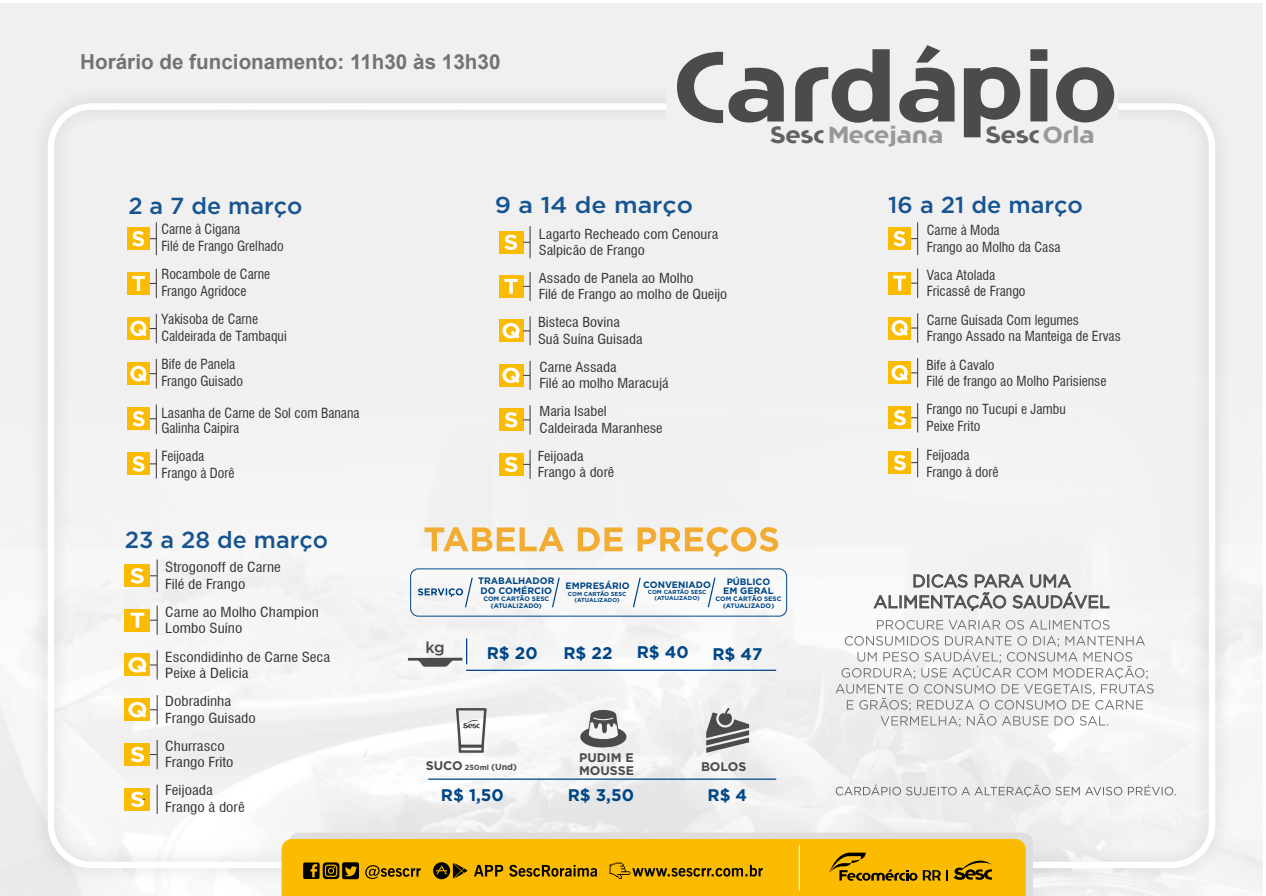
<style>
.page{position:relative;width:1266px;height:896px;background:#fff}
.page>*{position:absolute;margin:0;border:0;box-sizing:border-box;transform-origin:0 0}
.t1{font:700 98.85px "Comercio Sans";color:#4b4b4d}
.t2{font:700 23.55px "Comercio Sans";color:#96989a}
.t3{font:700 23.55px "Comercio Sans";color:#606062}
.t4{font:500 23.25px "Gotham";color:#165491}
.t5{font:500 23.1px "Gotham";color:#165491}
.t6{font:500 22.95px "Gotham";color:#165491;scale:1.08 1}
.t7{font:700 20.7px "Arial";color:#727376}
.t8{font:700 16.8px "Gotham";color:#004687}
.t9{font:500 15.75px "Gotham";color:#4b4b4d}
.t10{font:condensed 13.65px/16.4px "Swiss 721 BT";color:#373435}
.t11{font:condensed 13.5px/16.2px "Swiss 721 BT";color:#373435;scale:1.08 1}
.t12{font:condensed 13.5px/16.4px "Swiss 721 BT";color:#373435;scale:1.12 1}
.t13{font:700 12.45px/12.9px "Gotham";color:#4b4b4d}
.t14{font:700 9.3px/9.6px "Gotham";color:#004687}
.t15{font:700 7.5px "Gotham";color:#4b4b4d}
.t16{font:700 6.45px/6.8px "Gotham";color:#004687;text-align:center}
.t17{font:700 5.85px/6px "Gotham";color:#004687;text-align:center}
.s1{color:#606062}
.s2{color:#96989a}
.s3{font-size:12.45px}
.s4{font-size:8.7px}
</style>
<div class="page">
<div style="left:0;top:3px;width:1263px;height:893px;background:#f0f0f0"></div>
<img style="left:17px;top:100px;width:1229px;height:796px">
<div style="left:289px;top:833px;width:744px;height:63px;background:#dedede"></div>
<svg style="left:282px;top:839px;width:744px;height:57px"></svg>
<hr style="left:799px;top:845px;width:1px;height:46px;background:#fefefe">
<div style="left:666px;top:61px;width:452px;height:76px;background:#f0f0f0"></div>
<div style="left:127px;top:272px;width:23px;height:23px;background:#fabb00"></div>
<svg style="left:132px;top:269px;width:25px;height:29px"></svg>
<div style="left:127px;top:317px;width:23px;height:23px;background:#fabb00"></div>
<svg style="left:130px;top:314px;width:27px;height:29px"></svg>
<div style="left:127px;top:362px;width:23px;height:23px;background:#fabb00"></div>
<svg style="left:130px;top:359px;width:27px;height:29px"></svg>
<div style="left:127px;top:407px;width:23px;height:23px;background:#fabb00"></div>
<hr style="left:156px;top:404px;width:1px;height:30px;background:#373435">
<svg style="left:132px;top:411px;width:12px;height:16px"></svg>
<div style="left:127px;top:452px;width:23px;height:23px;background:#fabb00"></div>
<hr style="left:156px;top:449px;width:1px;height:30px;background:#373435">
<svg style="left:132px;top:456px;width:12px;height:16px"></svg>
<div style="left:127px;top:227px;width:23px;height:23px;background:#fabb00"></div>
<svg style="left:132px;top:231px;width:12px;height:15px"></svg>
<hr style="left:156px;top:222px;width:1px;height:33px;background:#373435">
<div style="left:499px;top:275px;width:24px;height:23px;background:#fabb00"></div>
<svg style="left:504px;top:272px;width:27px;height:29px"></svg>
<div style="left:499px;top:320px;width:24px;height:22px;background:#fabb00"></div>
<svg style="left:502px;top:316px;width:29px;height:29px"></svg>
<div style="left:499px;top:364px;width:24px;height:23px;background:#fabb00"></div>
<svg style="left:502px;top:361px;width:29px;height:29px"></svg>
<div style="left:499px;top:409px;width:24px;height:22px;background:#fabb00"></div>
<svg style="left:523px;top:405px;width:8px;height:29px"></svg>
<svg style="left:505px;top:412px;width:12px;height:16px"></svg>
<div style="left:499px;top:453px;width:24px;height:23px;background:#fabb00"></div>
<svg style="left:523px;top:450px;width:8px;height:29px"></svg>
<svg style="left:505px;top:457px;width:12px;height:15px"></svg>
<div style="left:499px;top:231px;width:24px;height:22px;background:#fabb00"></div>
<svg style="left:504px;top:235px;width:13px;height:15px"></svg>
<hr style="left:530px;top:226px;width:1px;height:32px;background:#373435">
<div style="left:888px;top:272px;width:23px;height:22px;background:#fabb00"></div>
<hr style="left:917px;top:268px;width:1px;height:30px;background:#373435">
<svg style="left:893px;top:276px;width:25px;height:15px"></svg>
<div style="left:888px;top:317px;width:23px;height:22px;background:#fabb00"></div>
<hr style="left:917px;top:313px;width:1px;height:30px;background:#373435">
<svg style="left:891px;top:320px;width:27px;height:16px"></svg>
<div style="left:888px;top:362px;width:23px;height:22px;background:#fabb00"></div>
<hr style="left:917px;top:358px;width:1px;height:30px;background:#373435">
<svg style="left:891px;top:365px;width:27px;height:16px"></svg>
<div style="left:888px;top:406px;width:23px;height:23px;background:#fabb00"></div>
<svg style="left:894px;top:403px;width:24px;height:29px"></svg>
<div style="left:888px;top:451px;width:23px;height:23px;background:#fabb00"></div>
<svg style="left:894px;top:448px;width:24px;height:29px"></svg>
<div style="left:888px;top:227px;width:23px;height:23px;background:#fabb00"></div>
<svg style="left:893px;top:231px;width:12px;height:15px"></svg>
<hr style="left:917px;top:222px;width:1px;height:33px;background:#373435">
<div style="left:125px;top:609px;width:25px;height:22px;background:#fabb00"></div>
<hr style="left:157px;top:605px;width:1px;height:30px;background:#373435">
<svg style="left:130px;top:613px;width:14px;height:15px"></svg>
<div style="left:125px;top:654px;width:25px;height:22px;background:#fabb00"></div>
<hr style="left:157px;top:650px;width:1px;height:30px;background:#373435">
<svg style="left:128px;top:657px;width:29px;height:16px"></svg>
<div style="left:125px;top:698px;width:25px;height:23px;background:#fabb00"></div>
<svg style="left:128px;top:695px;width:30px;height:29px"></svg>
<div style="left:125px;top:743px;width:25px;height:23px;background:#fabb00"></div>
<svg style="left:150px;top:740px;width:8px;height:29px"></svg>
<svg style="left:131px;top:747px;width:13px;height:15px"></svg>
<div style="left:125px;top:788px;width:25px;height:22px;background:#fabb00"></div>
<svg style="left:157px;top:785px;width:1px;height:29px"></svg>
<svg style="left:131px;top:792px;width:14px;height:15px"></svg>
<div style="left:125px;top:564px;width:25px;height:23px;background:#fabb00"></div>
<svg style="left:130px;top:568px;width:14px;height:15px"></svg>
<hr style="left:157px;top:560px;width:1px;height:32px;background:#373435">
<svg style="left:835px;top:620px;width:319px;height:107px"></svg>
<svg style="left:874px;top:574px;width:235px;height:37px"></svg>
<svg style="left:836px;top:784px;width:339px;height:13px"></svg>
<svg style="left:424px;top:527px;width:354px;height:30px"></svg>
<div style="left:410px;top:568px;width:377px;height:49px;border:1px solid #004687;border-radius:8px"></div>
<svg style="left:418px;top:578px;width:55px;height:29px"></svg>
<svg style="left:408px;top:638px;width:59px;height:29px"></svg>
<hr style="left:466px;top:670px;width:310px;height:1px;background:#004687">
<hr style="left:428px;top:778px;width:348px;height:2px;background:#004687">
<svg style="left:633px;top:578px;width:8px;height:29px"></svg>
<svg style="left:708px;top:578px;width:7px;height:29px"></svg>
<svg style="left:456px;top:708px;width:31px;height:45px"></svg>
<svg style="left:579px;top:710px;width:48px;height:39px"></svg>
<svg style="left:706px;top:708px;width:43px;height:45px"></svg>
<svg style="left:552px;top:578px;width:8px;height:29px"></svg>
<h3 class="t7" style="left:80px;top:47px;width:422px">Horário de funcionamento: 11h30 às 13h30</h3>
<h1 class="t1" style="left:672px;top:29px;width:446px">Cardápio</h1>
<h2 class="t2" style="left:770px;top:121px;width:174px"><span class="s1">Sesc</span> Mecejana</h2>
<h2 class="t3" style="left:985px;top:121px;width:110px">Sesc <span class="s2">Orla</span></h2>
<h3 class="t4" style="left:128px;top:191px;width:175px">2 a 7 de março</h3>
<p class="t10" style="left:161px;top:221px;width:124px">Carne à Cigana<br>Filé de Frango Grelhado</p>
<p class="t10" style="left:161px;top:266px;width:110px">Rocambole de Carne<br>Frango Agridoce</p>
<p class="t10" style="left:161px;top:311px;width:127px">Yakisoba de Carne<br>Caldeirada de Tambaqui</p>
<p class="t10" style="left:161px;top:356px;width:83px">Bife de Panela<br>Frango Guisado</p>
<p class="t10" style="left:161px;top:405px;width:200px;line-height:15.1px">Lasanha de Carne de Sol com Banana<br>Galinha Caipira</p>
<p class="t10" style="left:161px;top:448px;width:75px">Feijoada<br>Frango à Dorê</p>
<h3 class="t4" style="left:125px;top:525px;width:205px">23 a 28 de março</h3>
<p class="t12" style="left:165px;top:559px;width:105px">Strogonoff de Carne<br>Filé de Frango</p>
<p class="t12" style="left:165px;top:604px;width:139px">Carne ao Molho Champion<br>Lombo Suíno</p>
<p class="t12" style="left:165px;top:648px;width:149px">Escondidinho de Carne Seca<br>Peixe à Delicia</p>
<p class="t12" style="left:165px;top:693px;width:82px">Dobradinha<br>Frango Guisado</p>
<p class="t12" style="left:165px;top:738px;width:62px">Churrasco<br>Frango Frito</p>
<p class="t12" style="left:165px;top:782px;width:72px">Feijoada<br>Frango à dorê</p>
<h3 class="t6" style="left:495px;top:190px;width:185px">9 a 14 de março</h3>
<h3 class="t5" style="left:888px;top:190px;width:196px">16 a 21 de março</h3>
<p class="t11" style="left:539px;top:226px;width:168px">Lagarto Recheado com Cenoura<br>Salpicão de Frango</p>
<p class="t10" style="left:927px;top:222px;width:135px">Carne à Moda<br>Frango ao Molho da Casa</p>
<p class="t11" style="left:539px;top:270px;width:176px">Assado de Panela ao Molho<br>Filé de Frango ao molho de Queijo</p>
<p class="t10" style="left:927px;top:267px;width:100px">Vaca Atolada<br>Fricassê de Frango</p>
<p class="t11" style="left:538px;top:314px;width:98px">Bisteca Bovina<br>Suã Suína Guisada</p>
<p class="t10" style="left:927px;top:312px;width:196px">Carne Guisada Com legumes<br>Frango Assado na Manteiga de Ervas</p>
<p class="t11" style="left:540px;top:359px;width:121px">Carne Assada<br>Filé ao molho Maracujá</p>
<p class="t11" style="left:540px;top:403px;width:115px">Maria Isabel<br>Caldeirada Maranhese</p>
<p class="t10" style="left:926px;top:356px;width:182px">Bife à Cavalo<br>Filé de frango ao Molho Parisiense</p>
<p class="t10" style="left:926px;top:401px;width:141px">Frango no Tucupi e Jambu<br>Peixe Frito</p>
<p class="t11" style="left:538px;top:448px;width:72px">Feijoada<br>Frango à dorê</p>
<p class="t10" style="left:926px;top:447px;width:74px">Feijoada<br>Frango à dorê</p>
<p class="t9" style="left:425px;top:638px;width:21px">kg</p>
<p class="t14" style="left:478px;top:576px;width:78px">TRABALHADOR<br>DO COMÉRCIO</p>
<p class="t16" style="left:483px;top:595px;width:67px">COM CARTÃO SESC (ATUALIZADO)</p>
<p class="t14" style="left:565px;top:581px;width:66px">EMPRESÁRIO</p>
<p class="t17" style="left:568px;top:591px;width:60px">COM CARTÃO SESC (ATUALIZADO)</p>
<p class="t14" style="left:727px;top:576px;width:45px">PÚBLICO</p>
<p class="t16" style="left:715px;top:596px;width:67px">COM CARTÃO SESC</p>
<p class="t14" style="left:643px;top:580px;width:69px">CONVENIADO</p>
<p class="t17" style="left:648px;top:589px;width:60px">COM CARTÃO SESC (ATUALIZADO)</p>
<p class="t14" style="left:723px;top:586px;width:52px">EM GERAL</p>
<p class="t16" style="left:723px;top:602px;width:53px">(ATUALIZADO)</p>
<p class="t8" style="left:637px;top:641px;width:54px">R$ 40</p>
<p class="t8" style="left:563px;top:641px;width:51px">R$ 22</p>
<p class="t8" style="left:487px;top:642px;width:52px">R$ 20</p>
<p class="t8" style="left:712px;top:643px;width:52px">R$ 47</p>
<p class="t15" style="left:426px;top:763px;width:93px"><span class="s3">SUCO</span> 250ml <span class="s4">(Und)</span></p>
<p class="t8" style="left:441px;top:784px;width:64px">R$ 1,50</p>
<p class="t13" style="left:579px;top:751px;width:57px">PUDIM E<br>MOUSSE</p>
<p class="t8" style="left:568px;top:784px;width:68px">R$ 3,50</p>
<p class="t13" style="left:701px;top:760px;width:47px">BOLOS</p>
<p class="t8" style="left:707px;top:784px;width:41px">R$ 4</p>
</div>
